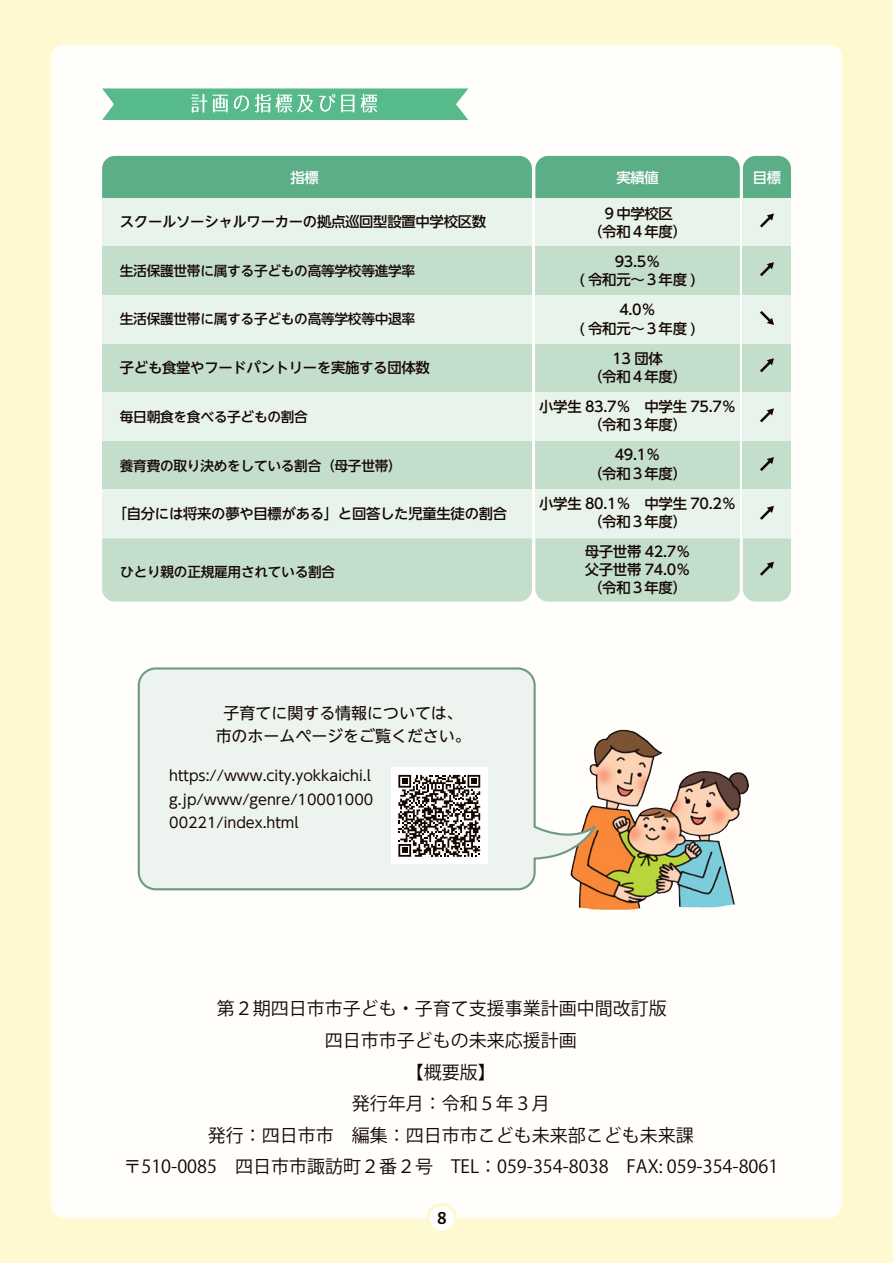
<style>
.page{position:relative;width:893px;height:1263px;background:#fff9d1}
.page>*{position:absolute;margin:0;border:0;box-sizing:border-box;transform-origin:0 0}
.t1{font:18px/31.5px "Koz Go Pr 6 N";color:#140700;text-align:center}
.t2{font:15.9px/23.4px "UD Shin Go NT Pro";color:#140700;text-align:center}
.t3{font:15.9px "Hiragino UD Sans Std N W6";color:#140700}
.t4{font:500 14.4px/18.1px "UD Shin Go NT Pro";letter-spacing:-.02em;color:#140700;text-align:center}
.t5{font:14.4px/23.4px "UD Shin Go NT Pro";color:#140700}
.t6{font:500 14.4px "UD Shin Go NT Pro";letter-spacing:-.02em;color:#fff}
.t7{font:500 13.65px "UD Shin Go NT Pro";letter-spacing:-.02em;color:#140700}
</style>
<div class="page">
<div style="left:51px;top:45px;width:791px;height:1173px;background:#fff;border-radius:13px"></div>
<div style="left:428px;top:1204px;width:28px;height:28px;background:#fff;border-radius:50%"></div>
<div style="left:426px;top:1203px;width:31px;height:31px;border:3px solid #fff9d1;border-radius:50%"></div>
<img style="left:578px;top:729px;width:171px;height:181px">
<svg style="left:137px;top:667px;width:460px;height:224px;background:#ebefea"></svg>
<svg style="left:102px;top:88px;width:366px;height:32px;background:#6cc399"></svg>
<div style="left:102px;top:198px;width:430px;height:49px;background:#e8f4eb"></div>
<div style="left:102px;top:247px;width:430px;height:48px;background:#c4decc"></div>
<div style="left:102px;top:295px;width:430px;height:49px;background:#e8f4eb"></div>
<div style="left:102px;top:344px;width:430px;height:48px;background:#c4decc"></div>
<div style="left:102px;top:392px;width:430px;height:49px;background:#e8f4eb"></div>
<div style="left:102px;top:441px;width:430px;height:49px;background:#c4decc"></div>
<div style="left:102px;top:490px;width:430px;height:48px;background:#e8f4eb"></div>
<div style="left:535px;top:198px;width:205px;height:49px;background:#e8f4eb"></div>
<div style="left:535px;top:247px;width:205px;height:48px;background:#c4decc"></div>
<div style="left:535px;top:295px;width:205px;height:49px;background:#e8f4eb"></div>
<div style="left:535px;top:344px;width:205px;height:48px;background:#c4decc"></div>
<div style="left:535px;top:392px;width:205px;height:49px;background:#e8f4eb"></div>
<div style="left:535px;top:441px;width:205px;height:49px;background:#c4decc"></div>
<div style="left:535px;top:490px;width:205px;height:48px;background:#e8f4eb"></div>
<div style="left:102px;top:156px;width:689px;height:42px;background:#5cae86"></div>
<div style="left:743px;top:198px;width:48px;height:49px;background:#e8f4eb"></div>
<div style="left:743px;top:247px;width:48px;height:48px;background:#c4decc"></div>
<div style="left:743px;top:295px;width:48px;height:49px;background:#e8f4eb"></div>
<div style="left:743px;top:344px;width:48px;height:48px;background:#c4decc"></div>
<div style="left:743px;top:392px;width:48px;height:49px;background:#e8f4eb"></div>
<div style="left:743px;top:441px;width:48px;height:49px;background:#c4decc"></div>
<div style="left:743px;top:490px;width:48px;height:48px;background:#e8f4eb"></div>
<svg style="left:760px;top:213px;width:14px;height:15px"></svg>
<svg style="left:760px;top:262px;width:14px;height:14px"></svg>
<svg style="left:760px;top:311px;width:14px;height:14px"></svg>
<svg style="left:760px;top:358px;width:14px;height:14px"></svg>
<svg style="left:760px;top:408px;width:14px;height:14px"></svg>
<svg style="left:760px;top:457px;width:14px;height:14px"></svg>
<svg style="left:760px;top:506px;width:14px;height:14px"></svg>
<div style="left:102px;top:538px;width:689px;height:64px;background:#c4decc"></div>
<div style="left:391px;top:768px;width:96px;height:96px;background:#fff"></div>
<svg style="left:398px;top:775px;width:82px;height:82px"></svg>
<p class="t6" style="left:290px;top:166px;width:30px">指標</p>
<p class="t6" style="left:616px;top:166px;width:44px">実績値</p>
<p class="t6" style="left:753px;top:166px;width:30px">目標</p>
<p class="t4" style="left:120px;top:212px;width:368px">スクールソーシャルワーカーの拠点巡回型設置中学校区数</p>
<p class="t4" style="left:588px;top:204px;width:100px">９中学校区<br>（令和４年度）</p>
<p class="t4" style="left:579px;top:252px;width:118px">93.5％<br>( 令和元～３年度 )</p>
<p class="t4" style="left:579px;top:300px;width:118px">4.0％<br>( 令和元～３年度 )</p>
<p class="t4" style="left:588px;top:349px;width:100px">13 団体<br>（令和４年度）</p>
<p class="t4" style="left:539px;top:397px;width:198px">小学生 83.7％　中学生 75.7％（令和３年度）</p>
<p class="t4" style="left:588px;top:445px;width:100px">49.1％<br>（令和３年度）</p>
<p class="t4" style="left:539px;top:494px;width:198px">小学生 80.1％　中学生 70.2％（令和３年度）</p>
<p class="t4" style="left:585px;top:542px;width:107px;text-align:justify">母子世帯 42.7％父子世帯 74.0％（令和３年度）</p>
<p class="t7" style="left:120px;top:259px;width:297px">生活保護世帯に属する子どもの高等学校等進学率</p>
<p class="t7" style="left:120px;top:308px;width:297px">生活保護世帯に属する子どもの高等学校等中退率</p>
<p class="t4" style="left:120px;top:358px;width:311px">子ども食堂やフードパントリーを実施する団体数</p>
<p class="t7" style="left:120px;top:405px;width:190px">毎日朝食を食べる子どもの割合</p>
<p class="t7" style="left:120px;top:454px;width:283px">養育費の取り決めをしている割合（母子世帯）</p>
<p class="t4" style="left:113px;top:504px;width:396px">「自分には将来の夢や目標がある」と回答した児童生徒の割合</p>
<p class="t7" style="left:120px;top:560px;width:216px">ひとり親の正規雇用されている割合</p>
<p class="t2" style="left:216px;top:701px;width:257px">子育てに関する情報については、市のホームページをご覧ください。</p>
<p class="t5" style="left:169px;top:764px;width:206px">https://www.city.yokkaichi.l g.jp/www/genre/10001000<br>00221/index.html</p>
<p class="t1" style="left:123px;top:993px;width:656px">第２期四日市市子ども・子育て支援事業計画中間改訂版　<br>四日市市子どもの未来応援計画<br>【概要版】<br>発行年月：令和５年３月<br>発行：四日市市　編集：四日市市こども未来部こども未来課<br>〒510-0085　四日市市諏訪町２番２号　TEL：059-354-8038　FAX: 059-354-8061</p>
<p class="t3" style="left:437px;top:1206px;width:11px">8</p>
</div>
